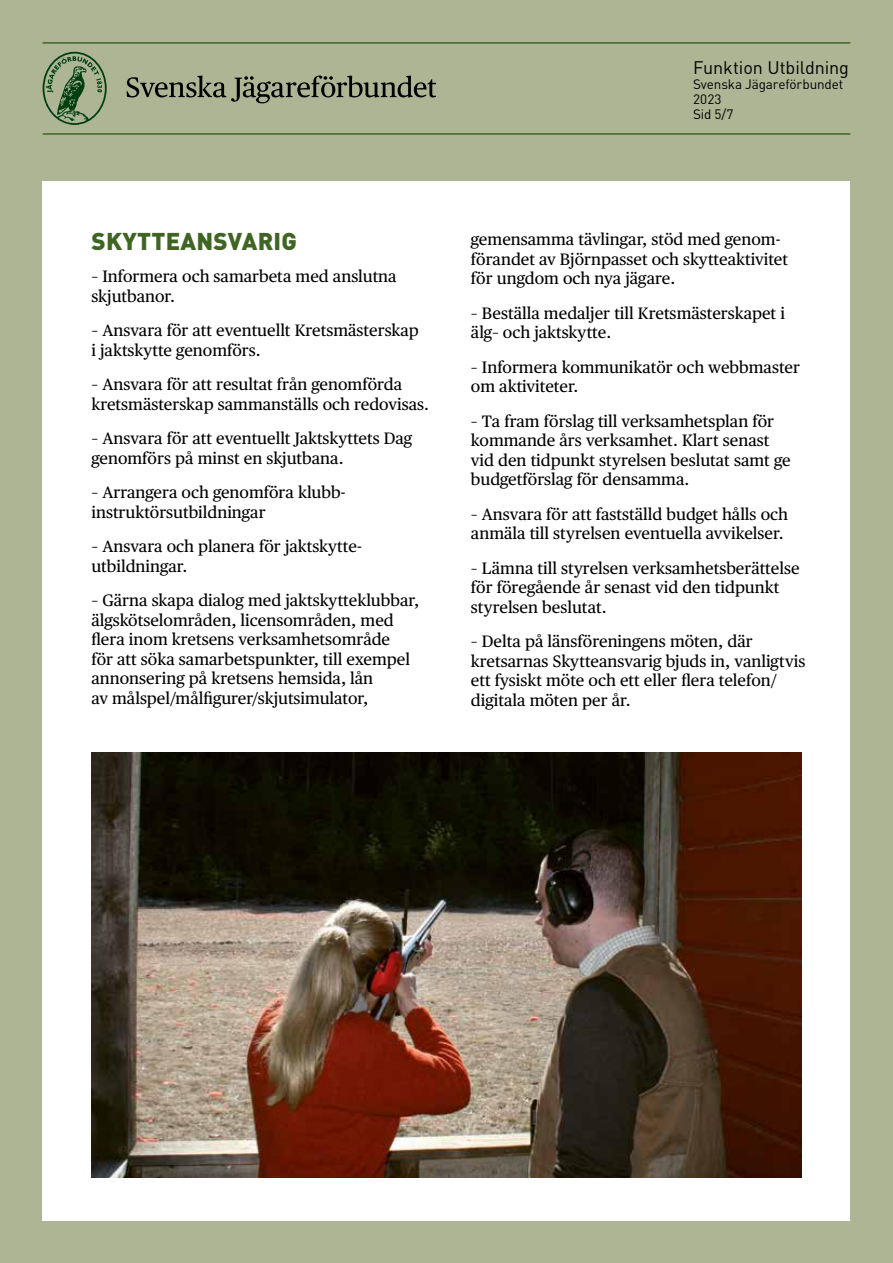
<style>
.page{position:relative;width:893px;height:1263px;background:#adb595}
.page>*{position:absolute;margin:0;border:0;box-sizing:border-box;transform-origin:0 0}
.t1{font:900 24px "DINOT";letter-spacing:.01em;color:#3f6522}
.t2{font:18px "DINOT";letter-spacing:-.005em;color:#000}
.t3{font:16.5px/19.5px "Publico Text";color:#000}
.t4{font:13.5px/15px "DINOT";letter-spacing:-.01em;color:#000}
</style>
<div class="page">
<hr style="left:43px;top:42px;width:807px;height:2px;background:#3f6522">
<svg style="left:43px;top:52px;width:64px;height:73px"></svg>
<svg style="left:127px;top:76px;width:309px;height:27px"></svg>
<div style="left:43px;top:181px;width:807px;height:1039px;background:#fff"></div>
<hr style="left:43px;top:133px;width:807px;height:2px;background:#3f6522">
<img style="left:91px;top:753px;width:710px;height:424px">
<p class="t2" style="left:693px;top:55px;width:157px">Funktion Utbildning</p>
<p class="t4" style="left:693px;top:76px;width:152px">Svenska Jägareförbundet<br>2023<br>Sid 5/7</p>
<h1 class="t1" style="left:92px;top:225px;width:207px">SKYTTEANSVARIG</h1>
<p class="t3" style="left:91px;top:267px;width:307px">– Informera och samarbeta med anslutna skjutbanor.</p>
<p class="t3" style="left:91px;top:321px;width:329px">– Ansvara för att eventuellt Kretsmästerskap i jaktskytte genomförs.</p>
<p class="t3" style="left:91px;top:375px;width:339px">– Ansvara för att resultat från genomförda kretsmästerskap sammanställs och redovisas.</p>
<p class="t3" style="left:91px;top:429px;width:322px">– Ansvara för att eventuellt Jaktskyttets Dag genomförs på minst en skjutbana.</p>
<p class="t3" style="left:91px;top:483px;width:256px">– Arrangera och genomföra klubb&shy;instruktörsutbildningar</p>
<p class="t3" style="left:91px;top:537px;width:272px">– Ansvara och planera för jaktskytte&shy;utbildningar.</p>
<p class="t3" style="left:91px;top:591px;width:329px">– Gärna skapa dialog med jaktskytteklubbar, älgskötselområden, licensområden, med flera inom kretsens verksamhetsområde<br>för att söka samarbetspunkter, till exempel annonsering på kretsens hemsida, lån<br>av målspel/målfigurer/skjutsimulator,</p>
<p class="t3" style="left:471px;top:229px;width:319px">gemensamma tävlingar, stöd med genom&shy;förandet av Björnpasset och skytteaktivitet för ungdom och nya jägare.</p>
<p class="t3" style="left:471px;top:303px;width:316px">– Beställa medaljer till Kretsmästerskapet i älg– och jaktskytte.</p>
<p class="t3" style="left:471px;top:357px;width:331px">– Informera kommunikatör och webbmaster om aktiviteter.</p>
<p class="t3" style="left:471px;top:411px;width:321px">– Ta fram förslag till verksamhetsplan för kommande års verksamhet. Klart senast vid den tidpunkt styrelsen beslutat samt ge budgetförslag för densamma.</p>
<p class="t3" style="left:471px;top:504px;width:319px">– Ansvara för att fastställd budget hålls och anmäla till styrelsen eventuella avvikelser.</p>
<p class="t3" style="left:471px;top:558px;width:330px">– Lämna till styrelsen verksamhetsberättelse för föregående år senast vid den tidpunkt styrelsen beslutat.</p>
<p class="t3" style="left:471px;top:632px;width:336px">– Delta på länsföreningens möten, där kretsarnas Skytteansvarig bjuds in, vanligtvis ett fysiskt möte och ett eller flera telefon/ digitala möten per år.</p>
</div>
